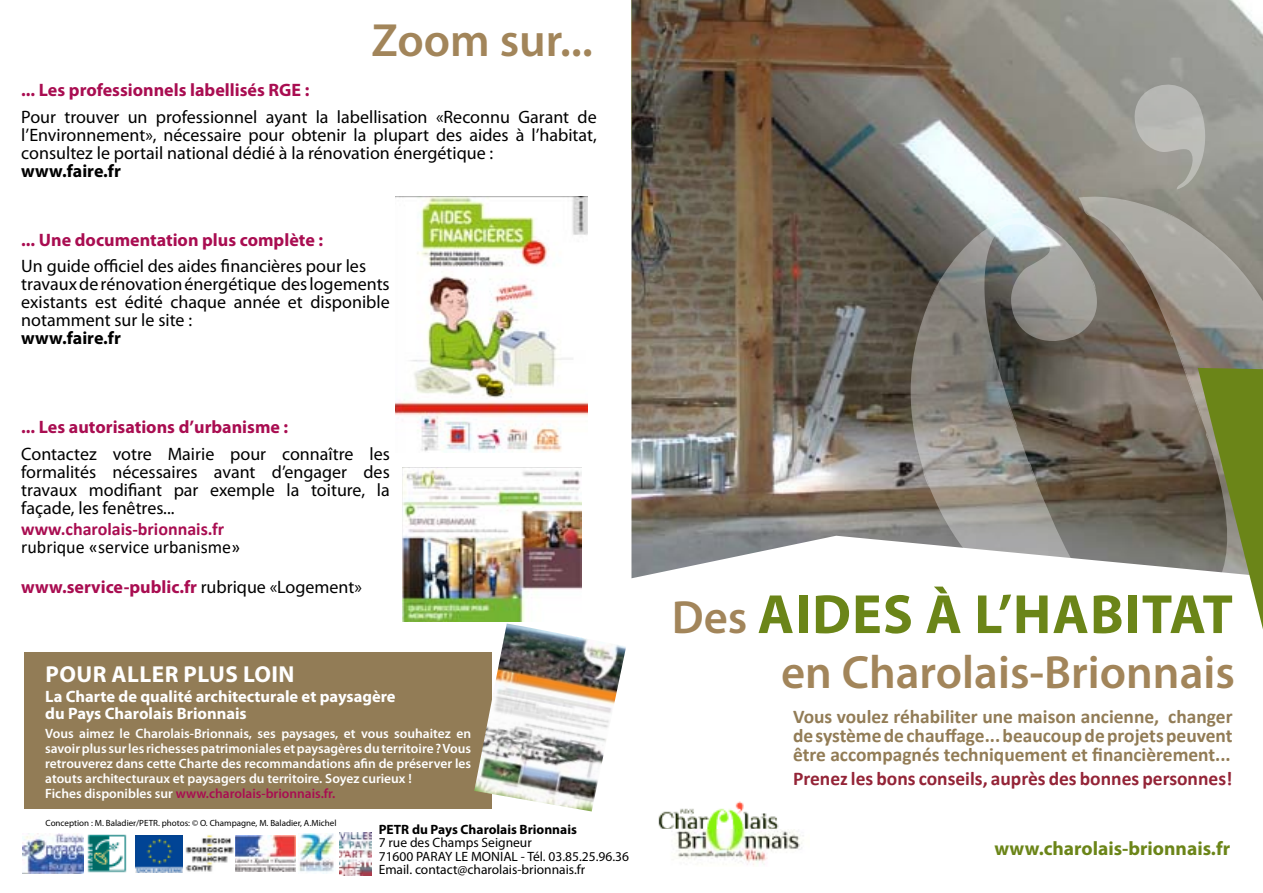
<style>
.page{position:relative;width:1263px;height:893px;background:#fff}
.page>*{position:absolute;margin:0;border:0;box-sizing:border-box;transform-origin:0 0}
.t1{font:700 55.65px "Myriad Pro";letter-spacing:.02em;color:#6b8518}
.t2{font:600 46.8px "Myriad Pro";color:#a2855a}
.t3{font:700 23.1px "Myriad Pro";color:#fff}
.t4{font:700 19.5px "Calibri";color:#942437}
.t5{font:700 19.5px "Myriad Pro";color:#6b8518}
.t6{font:700 19.35px/19.5px "Calibri";color:#927c56;text-align:justify}
.t7{font:18px/18px "Myriad Pro";color:#000;text-align:justify}
.t8{font:700 18px "Myriad Pro";color:#a90d51}
.t9{font:700 18px "Calibri";color:#a90d51}
.t10{font:18px "Calibri";color:#000}
.t11{font:700 18px "Myriad Pro";color:#000}
.t12{font:700 16.5px/16.5px "Myriad Pro";color:#fff}
.t13{font:600 13.5px/15px "Myriad Pro";color:#fff}
.t14{font:13.5px/13.5px "Myriad Pro";color:#000}
.t15{font:700 13.5px "Myriad Pro";color:#000}
.t16{font:9px "Myriad Pro";color:#000}
.s1{font-weight:400;color:#000}
.s2{font-weight:600;font-size:46.8px;color:#a2855a}
.s3{color:#a90d51}
</style>
<div class="page">
<img style="left:658px;top:801px;width:146px;height:64px">
<img style="left:631px;top:0;width:632px;height:578px">
<svg style="left:1122px;top:80px;width:91px;height:109px;background:#a7a6a0"></svg>
<svg style="left:903px;top:194px;width:360px;height:384px;background:#88847c"></svg>
<svg style="left:1091px;top:279px;width:5px;height:11px"></svg>
<svg style="left:1169px;top:329px;width:4px;height:8px"></svg>
<svg style="left:1007px;top:401px;width:10px;height:26px"></svg>
<svg style="left:923px;top:468px;width:7px;height:21px"></svg>
<svg style="left:1028px;top:462px;width:10px;height:25px"></svg>
<svg style="left:928px;top:283px;width:10px;height:21px"></svg>
<svg style="left:1158px;top:209px;width:20px;height:10px"></svg>
<svg style="left:1084px;top:210px;width:10px;height:8px"></svg>
<svg style="left:1171px;top:351px;width:92px;height:278px"></svg>
<img style="left:22px;top:834px;width:62px;height:40px">
<svg style="left:235px;top:871px;width:60px;height:1px"></svg>
<img style="left:235px;top:835px;width:60px;height:36px">
<img style="left:299px;top:834px;width:37px;height:39px">
<img style="left:340px;top:833px;width:31px;height:42px">
<img style="left:87px;top:834px;width:40px;height:39px">
<img style="left:136px;top:835px;width:47px;height:38px">
<img style="left:185px;top:835px;width:49px;height:37px">
<div style="left:25px;top:652px;width:467px;height:156px;background:#927c56"></div>
<img style="left:474px;top:624px;width:152px;height:187px">
<img style="left:403px;top:469px;width:178px;height:153px">
<img style="left:395px;top:197px;width:193px;height:256px">
<h2 class="t2" style="left:372px;top:11px;width:223px">Zoom sur...</h2>
<p class="t8" style="left:21px;top:78px;width:290px">... Les professionnels labellisés RGE :</p>
<p class="t7" style="left:21px;top:107px;width:577px">Pour trouver un professionnel ayant la labellisation «Reconnu Garant de l’Environnement», nécessaire pour obtenir la plupart des aides à l’habitat, consultez le portail national dédié à la rénovation énergétique :</p>
<p class="t11" style="left:21px;top:159px;width:101px">www.faire.fr</p>
<p class="t8" style="left:21px;top:228px;width:303px">... Une documentation plus complète :</p>
<p class="t7" style="left:21px;top:257px;width:370px;text-align:left">Un guide officiel des aides financières pour les travaux de rénovation énergétique des logements existants est édité chaque année et disponible notamment sur le site :</p>
<p class="t11" style="left:21px;top:326px;width:101px">www.faire.fr</p>
<p class="t8" style="left:21px;top:415px;width:269px">... Les autorisations d’urbanisme :</p>
<p class="t7" style="left:21px;top:444px;width:370px">Contactez votre Mairie pour connaître les formalités nécessaires avant d’engager des travaux modifiant par exemple la toiture, la façade, les fenêtres...</p>
<p class="t9" style="left:21px;top:517px;width:205px">www.charolais-brionnais.fr</p>
<p class="t10" style="left:21px;top:535px;width:221px">rubrique «service urbanisme»</p>
<p class="t8" style="left:21px;top:575px;width:342px">www.service-public.fr <span class="s1">rubrique «Logement»</span></p>
<h1 class="t1" style="left:672px;top:578px;width:563px"><span class="s2">Des</span> AIDES à l’habitat</h1>
<p class="t3" style="left:45px;top:659px;width:80px">pour alle</p>
<p class="t3" style="left:165px;top:659px;width:33px">r plus</p>
<p class="t3" style="left:243px;top:659px;width:53px">loin</p>
<p class="t12" style="left:45px;top:688px;width:352px">La Charte de qualité architecturale et paysagère du Pays Charolais Brionnais</p>
<p class="t13" style="left:45px;top:726px;width:427px">Vous aimez le Charolais-Brionnais, ses paysages, et vous souhaitez en savoir plus sur les richesses patrimoniales et paysagères du territoire ? Vous retrouverez dans cette Charte des recommandations afin de préserver les atouts architecturaux et paysagers du territoire. Soyez curieux !<br>Fiches disponibles sur <span class="s3">www.charolais-brionnais.fr.</span></p>
<p class="t16" style="left:46px;top:818px;width:292px">Conception : M. Baladier/PETR. photos: © O. Champagne, M. Baladier, A.Michel</p>
<p class="t15" style="left:379px;top:821px;width:200px">PETR du Pays Charolais Brionnais</p>
<p class="t14" style="left:379px;top:836px;width:252px">7 rue des Champs Seigneur<br>71600 PARAY LE MONIAL - Tél. 03.85.25.96.36<br>Email. contact@charolais-brionnais.fr</p>
<h2 class="t2" style="left:781px;top:643px;width:455px">en Charolais-Brionnais</h2>
<p class="t6" style="left:793px;top:706px;width:441px">Vous voulez réhabiliter une maison ancienne, changer de système de chauffage... beaucoup de projets peuvent être accompagnés techniquement et financièrement...</p>
<p class="t4" style="left:793px;top:765px;width:441px">Prenez les bons conseils, auprès des bonnes personnes!</p>
<p class="t5" style="left:994px;top:835px;width:237px">www.charolais-brionnais.fr</p>
</div>
